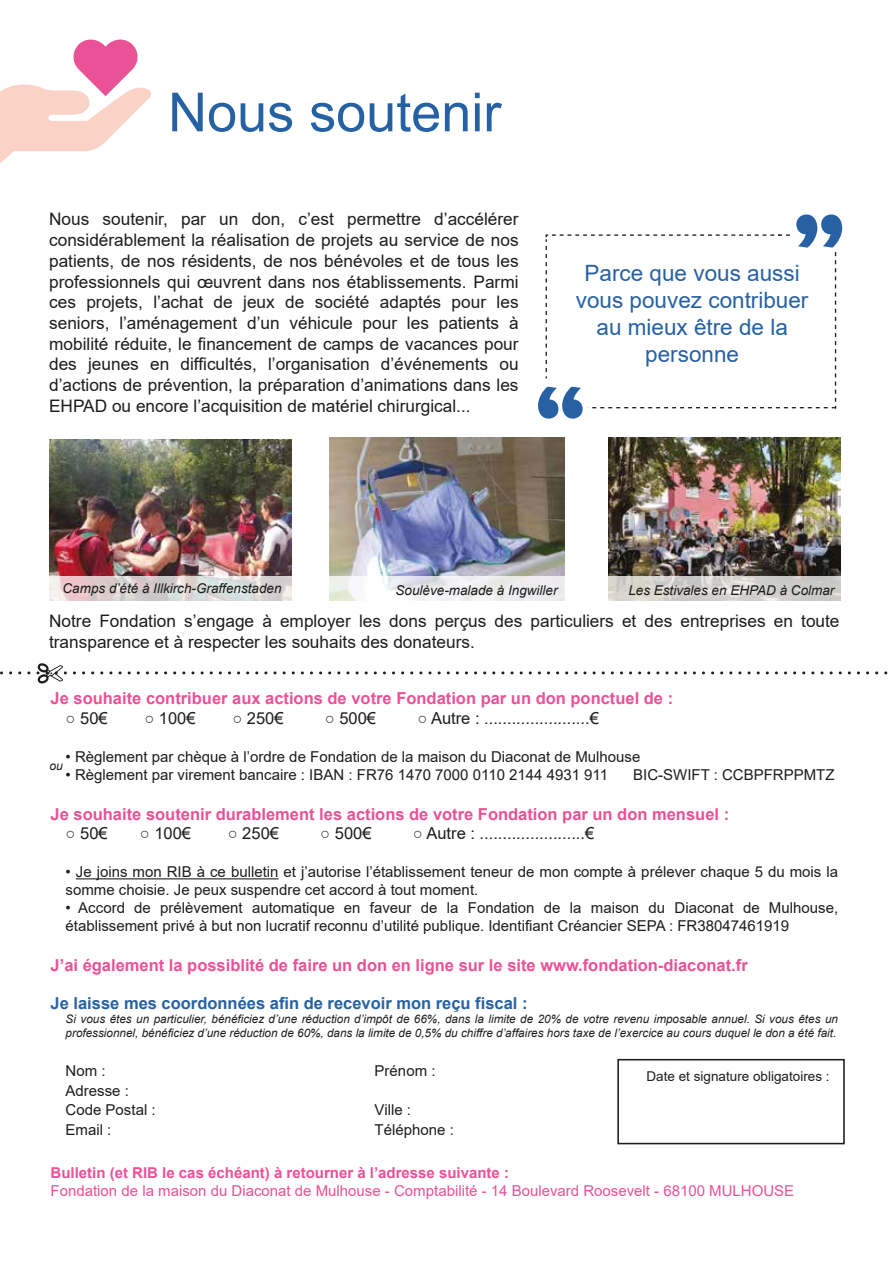
<style>
.page{position:relative;width:893px;height:1263px;background:#fff}
.page>*{position:absolute;margin:0;border:0;box-sizing:border-box;transform-origin:0 0}
.t1{font:54px "Arial";color:#2661a3}
.t2{font:22.5px/27px "Arial";color:#2761a3;text-align:center}
.t3{font:17.25px/20.7px "Arial";color:#1d1d1b;text-align:justify}
.t4{font:700 16.5px "Arial";color:#ea5197}
.t5{font:16.5px "Arial";color:#1d1d1b}
.t6{font:700 16.5px "Arial";color:#2661a3}
.t7{font:15px/18px "Arial";color:#1d1d1b}
.t8{font:15px "Arial";color:#ea5197}
.t9{font:700 15px "Arial";color:#ea5197}
.t10{font:italic 13.5px "Arial";color:#1d1d1b}
.t11{font:13.5px "Arial";color:#1d1d1b}
.t12{font:italic 12px "Arial";color:#1d1d1b}
.t13{font:italic 11.7px/14.1px "Arial";color:#1d1d1b}
</style>
<div class="page">
<hr style="left:76px;top:878px;width:203px;height:1px;background:#1d1d1b">
<svg style="left:538px;top:214px;width:304px;height:205px"></svg>
<img style="left:50px;top:439px;width:242px;height:137px">
<img style="left:608px;top:437px;width:232px;height:139px">
<img style="left:330px;top:437px;width:235px;height:139px">
<svg style="left:49px;top:576px;width:792px;height:25px"></svg>
<svg style="left:1px;top:663px;width:887px;height:20px"></svg>
<div style="left:617px;top:1059px;width:228px;height:85px;border:2px solid #1d1d1b"></div>
<svg style="left:0;top:40px;width:151px;height:123px"></svg>
<h1 class="t1" style="left:168px;top:75px;width:335px">Nous soutenir</h1>
<p class="t3" style="left:49px;top:209px;width:471px">Nous soutenir, par un don, c’est permettre d’accélérer considérablement la réalisation de projets au service de nos patients, de nos résidents, de nos bénévoles et de tous les professionnels qui œuvrent dans nos établissements. Parmi ces projets, l’achat de jeux de société adaptés pour les seniors, l’aménagement d’un véhicule pour les patients à mobilité réduite, le financement de camps de vacances pour des jeunes en difficultés, l’organisation d’événements ou d’actions de prévention, la préparation d’animations dans les EHPAD ou encore l’acquisition de matériel chirurgical...</p>
<h2 class="t2" style="left:576px;top:260px;width:234px">Parce que vous aussi vous pouvez contribuer au mieux être de la personne</h2>
<p class="t10" style="left:63px;top:580px;width:221px">Camps d’été à Illkirch-Graffenstaden</p>
<p class="t10" style="left:396px;top:581px;width:164px">Soulève-malade à Ingwiller</p>
<p class="t10" style="left:628px;top:581px;width:208px">Les Estivales en EHPAD à Colmar</p>
<p class="t3" style="left:49px;top:610px;width:792px">Notre Fondation s’engage à employer les dons perçus des particuliers et des entreprises en toute transparence et à respecter les souhaits des donateurs.</p>
<p class="t4" style="left:51px;top:687px;width:624px">Je souhaite contribuer aux actions de votre Fondation par un don ponctuel de :</p>
<p class="t5" style="left:66px;top:707px;width:44px">○ 50€</p>
<p class="t5" style="left:144px;top:707px;width:53px">○ 100€</p>
<p class="t5" style="left:232px;top:707px;width:53px">○ 250€</p>
<p class="t5" style="left:325px;top:707px;width:53px">○ 500€</p>
<p class="t5" style="left:417px;top:707px;width:183px">○ Autre : .......................€</p>
<p class="t7" style="left:66px;top:748px;width:576px">• Règlement par chèque à l’ordre de Fondation de la maison du Diaconat de Mulhouse</p>
<p class="t7" style="left:66px;top:766px;width:544px">• Règlement par virement bancaire : IBAN : FR76 1470 7000 0110 2144 4931 911</p>
<p class="t7" style="left:633px;top:766px;width:203px">BIC-SWIFT : CCBPFRPPMTZ</p>
<p class="t4" style="left:51px;top:802px;width:680px">Je souhaite soutenir durablement les actions de votre Fondation par un don mensuel :</p>
<p class="t5" style="left:66px;top:822px;width:44px">○ 50€</p>
<p class="t5" style="left:140px;top:822px;width:53px">○ 100€</p>
<p class="t5" style="left:228px;top:822px;width:53px">○ 250€</p>
<p class="t5" style="left:320px;top:822px;width:53px">○ 500€</p>
<p class="t5" style="left:413px;top:822px;width:183px">○ Autre : .......................€</p>
<p class="t7" style="left:66px;top:863px;width:774px">• Je joins mon RIB à ce bulletin et j’autorise l’établissement teneur de mon compte à prélever chaque 5 du mois la somme choisie. Je peux suspendre cet accord à tout moment.</p>
<p class="t7" style="left:66px;top:899px;width:774px">• Accord de prélèvement automatique en faveur de la Fondation de la maison du Diaconat de Mulhouse, établissement privé à but non lucratif reconnu d’utilité publique. Identifiant Créancier SEPA : FR38047461919</p>
<p class="t4" style="left:51px;top:953px;width:699px">J’ai également la possiblité de faire un don en ligne sur le site www.fondation-diaconat.fr</p>
<p class="t6" style="left:51px;top:991px;width:478px">Je laisse mes coordonnées afin de recevoir mon reçu fiscal :</p>
<p class="t13" style="left:66px;top:1012px;width:774px">Si vous êtes un particulier, bénéficiez d’une réduction d’impôt de 66%, dans la limite de 20% de votre revenu imposable annuel. Si vous êtes un professionnel, bénéficiez d’une réduction de 60%, dans la limite de 0,5% du chiffre d’affaires hors taxe de l’exercice au cours duquel le don a été fait.</p>
<p class="t7" style="left:66px;top:1062px;width:42px">Nom :</p>
<p class="t7" style="left:375px;top:1062px;width:62px">Prénom :</p>
<p class="t7" style="left:66px;top:1080px;width:92px;line-height:19.5px">Adresse :<br>Code Postal :</p>
<p class="t12" style="left:49px;top:758px;width:15px">ou</p>
<p class="t11" style="left:646px;top:1067px;width:185px">Date et signature obligatoires :</p>
<p class="t7" style="left:375px;top:1101px;width:38px">Ville :</p>
<p class="t7" style="left:66px;top:1120px;width:47px">Email :</p>
<p class="t7" style="left:375px;top:1120px;width:81px">Téléphone :</p>
<p class="t9" style="left:51px;top:1162px;width:460px">Bulletin (et RIB le cas échéant) à retourner à l’adresse suivante :</p>
<p class="t8" style="left:51px;top:1181px;width:745px">Fondation de la maison du Diaconat de Mulhouse - Comptabilité - 14 Boulevard Roosevelt - 68100 MULHOUSE</p>
</div>
